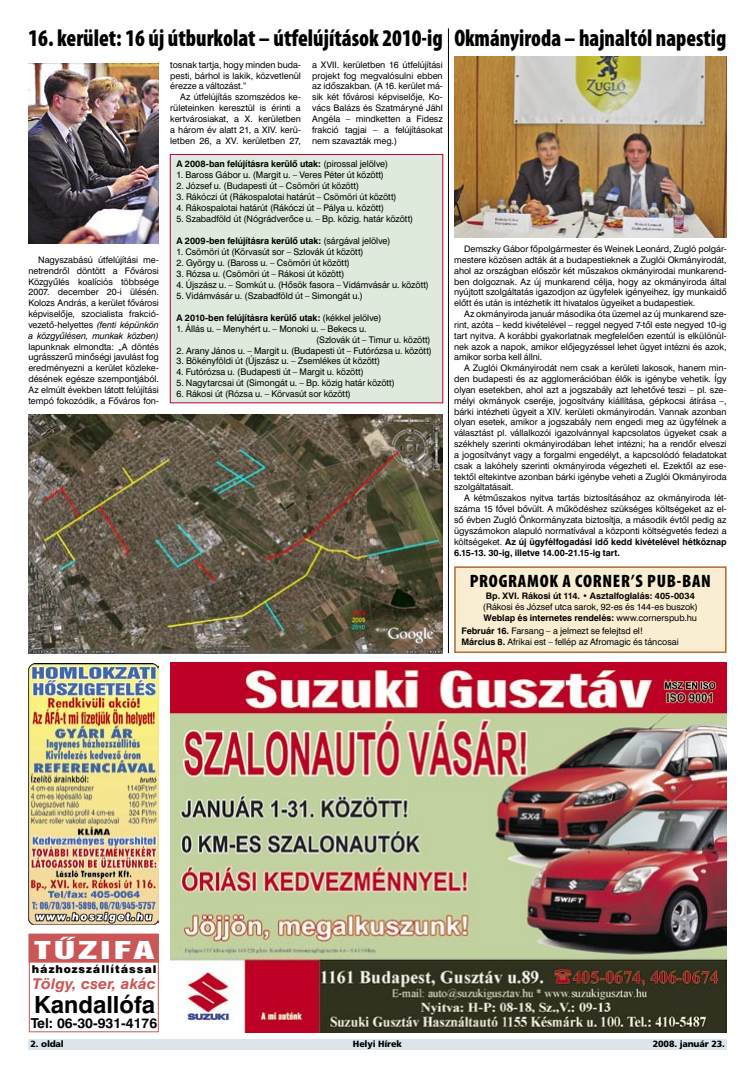
<style>
.page{position:relative;width:755px;height:1078px;background:#fff}
.page>*{position:absolute;margin:0;border:0;box-sizing:border-box;transform-origin:0 0}
._18pk{font:900 condensed 24px "Myriad Pro";color:#000;scale:.92 1}
._18pk-2{font:900 condensed 24px "Myriad Pro";color:#000;scale:.91 1}
.t1{font:700 23.7px "H Swiss 721";color:#000}
.t2{font:22.5px "H Swiss 921";letter-spacing:.08em;color:#fff;scale:1.72 1}
._14pk{font:900 condensed 18px "Myriad Pro";letter-spacing:.04em;color:#000}
.t3{font:italic 700 14.7px "H Swiss 721";color:#cb5656;scale:1.07 1}
.t4{font:700 13.8px "H Swiss 721";color:#000}
.t5{font:900 10.8px "H Swiss 721";letter-spacing:.085em;color:#000}
.Body_Text{font:9.1px "Swiss 721 PFL";letter-spacing:-.005em;color:#000}
.Body_Text-2{font:700 9.1px "Swiss 721 PFL";letter-spacing:-.005em;color:#000}
.Body_Text-3{font:9px/10.8px "Swiss 721 PFL";letter-spacing:-.005em;color:#000;text-align:justify}
.Body_Text-4{font:700 9px "Swiss 721 PFL";letter-spacing:-.005em;color:#000}
._10pk{font:700 9px "Swiss 721 PFL";letter-spacing:-.005em;color:#000}
.Body_Text-5{font:9px "Frutiger Blk PFL";color:#000}
.s1{font-style:italic}
.s2{font-weight:400}
.s3{font-weight:700}
</style>
<div class="page">
<div style="left:28px;top:1038px;width:698px;height:11px;background:#dce5eb"></div>
<img style="left:170px;top:662px;width:556px;height:370px">
<img style="left:28px;top:663px;width:131px;height:260px">
<div style="left:29px;top:933px;width:130px;height:98px;border:1px solid #cb5656"></div>
<div style="left:29px;top:934px;width:129px;height:27px;background:#cb5656"></div>
<div style="left:29px;top:933px;width:129px;height:28px;border:1px solid #cb5656"></div>
<img style="left:454px;top:57px;width:272px;height:181px">
<img style="left:28px;top:63px;width:131px;height:181px">
<img style="left:28px;top:414px;width:414px;height:239px">
<div style="left:170px;top:154px;width:272px;height:249px;background:#deeadb"></div>
<div style="left:170px;top:154px;width:273px;height:249px;border:1px solid #b8003b"></div>
<div style="left:454px;top:567px;width:271px;height:85px;background:#f9eed2"></div>
<div style="left:454px;top:566px;width:272px;height:87px;border:2px solid #b3713b"></div>
<hr style="left:448px;top:28px;width:1px;height:625px;background:#000">
<p class="_18pk" style="left:28px;top:25px;width:451px">16. kerület: 16 új útburkolat – útfelújítások 2010-ig</p>
<p class="Body_Text-3" style="left:170px;top:59px;width:132px">tosnak tartja, hogy minden buda&shy;pesti, bárhol is lakik, közvetlenül érezze a változást.”</p>
<p class="Body_Text-3" style="left:170px;top:91px;width:132px;text-indent:10px">Az útfelújítás szomszédos ke&shy;rületeinken keresztül is érinti a kertvárosiakat, a X. kerületben a három év alatt 21, a XIV. kerü&shy;letben 26, a XV. kerületben 27,</p>
<p class="Body_Text-3" style="left:312px;top:59px;width:132px">a XVII. kerületben 16 útfelújítási projekt fog megvalósulni ebben az időszakban. (A 16. kerület má&shy;sik két fővárosi képviselője, Ko&shy;vács Balázs és Szatmáryné Jähl Angéla – mindketten a Fidesz frakció tagjai – a felújításokat nem szavazták meg.)</p>
<p class="Body_Text-3" style="left:28px;top:254px;width:132px;text-indent:10px">Nagyszabású útfelújítási me&shy;netrendről döntött a Fővárosi Közgyűlés koalíciós többsége 2007. december 20-i ülésén.<br>Kolozs András, a kerület fővárosi képviselője, szocialista frakció&shy;vezető-helyettes <span class="s1">(fenti képünkön a közgyűlésen, munkak közben) </span>lapunknak elmondta: „A döntés ugrásszerű minőségi javulást fog eredményezni a kerület közleke&shy;désének egésze szempontjából.<br>Az elmúlt években látott felújítási tempó fokozódik, a Főváros fon-</p>
<p class="Body_Text-2" style="left:176px;top:158px;width:213px">A 2008-ban felújításra kerülő utak: <span class="s2">(pirossal jelölve)</span></p>
<p class="Body_Text" style="left:176px;top:169px;width:209px">1. Baross Gábor u. (Margit u. – Veres Péter út között)</p>
<p class="Body_Text" style="left:176px;top:180px;width:184px">2. József u. (Budapesti út – Csömöri út között)</p>
<p class="Body_Text" style="left:176px;top:191px;width:221px">3. Rákóczi út (Rákospalotai határút – Csömöri út között)</p>
<p class="Body_Text" style="left:176px;top:202px;width:209px">4. Rákospalotai határút (Rákóczi út – Pálya u. között)</p>
<p class="Body_Text" style="left:176px;top:213px;width:238px">5. Szabadföld út (Nógrádverőce u. – Bp. közig. határ között)</p>
<p class="Body_Text-2" style="left:176px;top:235px;width:215px">A 2009-ben felújításra kerülő utak: <span class="s2">(sárgával jelölve)</span></p>
<p class="Body_Text" style="left:176px;top:246px;width:188px">1. Csömöri út (Körvasút sor – Szlovák út között)</p>
<p class="Body_Text" style="left:176px;top:257px;width:175px">2. György u. (Baross u. – Csömöri út között)</p>
<p class="Body_Text" style="left:176px;top:268px;width:169px">3. Rózsa u. (Csömöri út – Rákosi út között)</p>
<p class="Body_Text" style="left:176px;top:279px;width:254px">4. Újszász u. – Somkút u. (Hősök fasora – Vidámvásár u. között)</p>
<p class="Body_Text" style="left:176px;top:290px;width:188px">5. Vidámvásár u. (Szabadföld út – Simongát u.)</p>
<p class="Body_Text-2" style="left:176px;top:312px;width:206px">A 2010-ben felújításra kerülő utak: <span class="s2">(kékkel jelölve)</span></p>
<p class="Body_Text" style="left:176px;top:323px;width:191px">1. Állás u. – Menyhért u. – Monoki u. – Bekecs u.</p>
<p class="Body_Text" style="left:316px;top:334px;width:116px">(Szlovák út – Timur u. között)</p>
<p class="Body_Text" style="left:176px;top:344px;width:257px">2. Arany János u. – Margit u. (Budapesti út – Futórózsa u. között)</p>
<p class="Body_Text" style="left:176px;top:355px;width:205px">3. Bökényföldi út (Újszász u. – Zsemlékes út között)</p>
<p class="Body_Text" style="left:176px;top:366px;width:188px">4. Futórózsa u. (Budapesti út – Margit u. között)</p>
<p class="Body_Text" style="left:176px;top:377px;width:220px">5. Nagytarcsai út (Simongát u. – Bp. közig határ között)</p>
<p class="Body_Text" style="left:176px;top:388px;width:176px">6. Rákosi út (Rózsa u. – Körvasút sor között)</p>
<p class="_18pk-2" style="left:454px;top:25px;width:300px">Okmányiroda – hajnaltól napestig</p>
<p class="Body_Text-3" style="left:454px;top:243px;width:274px;text-indent:10px">Demszky Gábor főpolgármester és Weinek Leonárd, Zugló polgár&shy;mestere közösen adták át a budapestieknek a Zuglói Okmányirodát, ahol az országban először két műszakos okmányirodai munkarend&shy;ben dolgoznak. Az új munkarend célja, hogy az okmányiroda által nyújtott szolgáltatás igazodjon az ügyfelek igényeihez, így munkaidő előtt és után is intézhetik itt hivatalos ügyeiket a budapestiek.</p>
<p class="Body_Text-3" style="left:454px;top:308px;width:274px;text-indent:10px">Az okmányiroda január másodika óta üzemel az új munkarend sze&shy;rint, azóta – kedd kivételével – reggel negyed 7-től este negyed 10-ig tart nyitva. A korábbi gyakorlatnak megfelelően ezentúl is elkülönül&shy;nek azok a napok, amikor előjegyzéssel lehet ügyet intézni és azok, amikor sorba kell állni.</p>
<p class="Body_Text-3" style="left:454px;top:362px;width:274px;text-indent:10px">A Zuglói Okmányirodát nem csak a kerületi lakosok, hanem min&shy;den budapesti és az agglomerációban élők is igénybe vehetik. Így olyan esetekben, ahol azt a jogszabály azt lehetővé teszi – pl. sze&shy;mélyi okmányok cseréje, jogosítvány kiállítása, gépkocsi átírása –, bárki intézheti ügyeit a XIV. kerületi okmányirodán. Vannak azonban olyan esetek, amikor a jogszabály nem engedi meg az ügyfélnek a választást pl. vállalkozói igazolvánnyal kapcsolatos ügyeket csak a székhely szerinti okmányirodában lehet intézni; ha a rendőr elveszi a jogosítványt vagy a forgalmi engedélyt, a kapcsolódó feladatokat csak a lakóhely szerinti okmányiroda végezheti el. Ezektől az ese&shy;tektől eltekintve azonban bárki igénybe veheti a Zuglói Okmányiroda szolgáltatásait.</p>
<p class="Body_Text-3" style="left:454px;top:492px;width:274px;text-indent:10px">A kétműszakos nyitva tartás biztosításához az okmányiroda lét&shy;száma 15 fővel bővült. A működéshez szükséges költségeket az el&shy;ső évben Zugló Önkormányzata biztosítja, a második évtől pedig az ügyszámokon alapuló normatívával a központi költségvetés fedezi a költségeket. <span class="s3">Az új ügyfélfogadási idő kedd kivételével hétköznap 6.15-13. 30-ig, illetve 14.00-21.15-ig tart.</span></p>
<p class="_14pk" style="left:469px;top:571px;width:242px">PROGRAMOK A CORNER’S PUB-BAN</p>
<p class="_10pk" style="left:485px;top:590px;width:210px">Bp. XVI. Rákosi út 114. • Asztalfoglalás: 405-0034</p>
<p class="Body_Text-3" style="left:482px;top:601px;width:216px">(Rákosi és József utca sarok, 92-es és 144-es buszok)</p>
<p class="Body_Text-4" style="left:483px;top:612px;width:215px">Weblap és internetes rendelés: <span class="s2">www.cornerspub.hu</span></p>
<p class="Body_Text-3" style="left:461px;top:625px;width:183px"><span class="s3">Február 16.</span> Farsang – a jelmezt se felejtsd el!</p>
<p class="Body_Text-3" style="left:461px;top:636px;width:219px"><span class="s3">Március 8.</span> Afrikai est – fellép az Afromagic és táncosai</p>
<p class="t2" style="left:34px;top:937px;width:71px">TÛZIFA</p>
<p class="t5" style="left:32px;top:962px;width:126px">házhozszállítással</p>
<p class="t3" style="left:32px;top:977px;width:117px">Tölgy, cser, akác</p>
<p class="t4" style="left:31px;top:1014px;width:128px">Tel: 06-30-931-4176</p>
<p class="t1" style="left:34px;top:990px;width:122px">Kandallófa</p>
<p class="Body_Text-5" style="left:30px;top:1038px;width:35px">2. oldal</p>
<p class="Body_Text-5" style="left:352px;top:1038px;width:51px">Helyi Hírek</p>
<p class="Body_Text-5" style="left:652px;top:1038px;width:73px">2008. január 23.</p>
</div>
